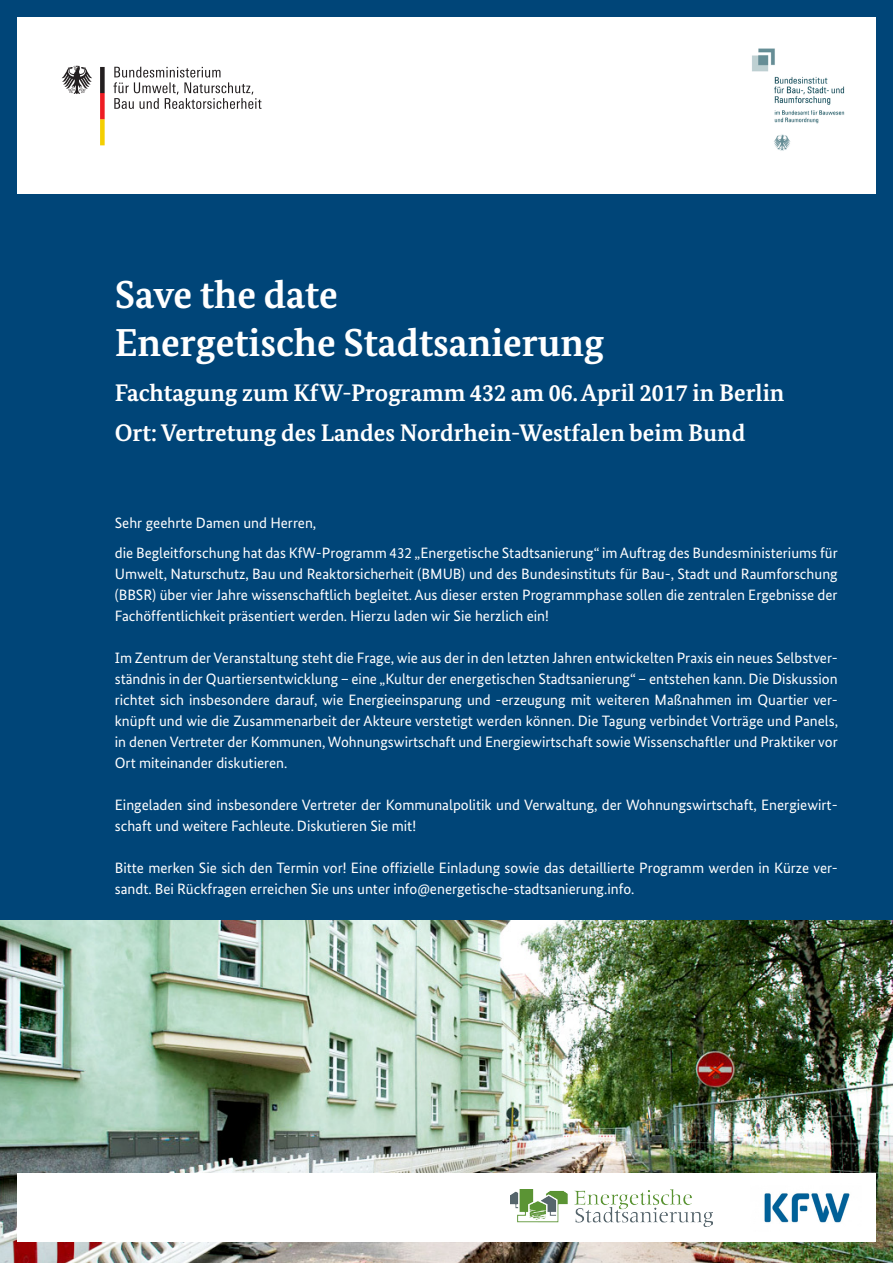
<style>
.page{position:relative;width:893px;height:1263px;background:#004578}
.page>*{position:absolute;margin:0;border:0;box-sizing:border-box;transform-origin:0 0}
.t1{font:700 39px "Bundes Serif";color:#fff}
.t2{font:700 24px/40.5px "Bundes Serif";color:#fff}
.t3{font:15px/21px "Bundes Sans";color:#fff;text-align:justify}
</style>
<div class="page">
<img style="left:0;top:921px;width:893px;height:342px">
<div style="left:17px;top:17px;width:859px;height:176px;background:#fff"></div>
<svg style="left:62px;top:66px;width:30px;height:28px"></svg>
<svg style="left:100px;top:67px;width:5px;height:78px"></svg>
<svg style="left:113px;top:67px;width:148px;height:42px"></svg>
<img style="left:752px;top:48px;width:93px;height:103px">
<div style="left:17px;top:1174px;width:859px;height:68px;background:#fff"></div>
<img style="left:764px;top:1193px;width:86px;height:30px">
<img style="left:510px;top:1189px;width:202px;height:37px">
<p class="t1" style="left:115px;top:271px;width:225px">Save the date</p>
<p class="t1" style="left:115px;top:319px;width:491px">Energetische Stadtsanierung</p>
<p class="t2" style="left:115px;top:372px;width:671px">Fachtagung zum KfW-Programm 432 am 06. April 2017 in Berlin<br>Ort: Vertretung des Landes Nordrhein-Westfalen beim Bund</p>
<p class="t3" style="left:115px;top:512px;width:203px">Sehr geehrte Damen und Herren,</p>
<p class="t3" style="left:115px;top:542px;width:724px">die Begleitforschung hat das KfW-Programm 432 „Energetische Stadtsanierung“ im Auftrag des Bundesministeriums für Umwelt, Naturschutz, Bau und Reaktorsicherheit (BMUB) und des Bundesinstituts für Bau-, Stadt und Raumforschung (BBSR) über vier Jahre wissenschaftlich begleitet. Aus dieser ersten Programmphase sollen die zentralen Ergebnisse der Fachöffentlichkeit präsentiert werden. Hierzu laden wir Sie herzlich ein!</p>
<p class="t3" style="left:115px;top:647px;width:725px">Im Zentrum der Veranstaltung steht die Frage, wie aus der in den letzten Jahren entwickelten Praxis ein neues Selbstver&shy;ständnis in der Quartiersentwicklung – eine „Kultur der energetischen Stadtsanierung“ – entstehen kann. Die Diskussion richtet sich insbesondere darauf, wie Energieeinsparung und -erzeugung mit weiteren Maßnahmen im Quartier ver&shy;knüpft und wie die Zusammenarbeit der Akteure verstetigt werden können. Die Tagung verbindet Vorträge und Panels, in denen Vertreter der Kommunen, Wohnungswirtschaft und Energiewirtschaft sowie Wissenschaftler und Praktiker vor Ort miteinander diskutieren.</p>
<p class="t3" style="left:115px;top:794px;width:724px">Eingeladen sind insbesondere Vertreter der Kommunalpolitik und Verwaltung, der Wohnungswirtschaft, Energiewirt&shy;schaft und weitere Fachleute. Diskutieren Sie mit!</p>
<p class="t3" style="left:115px;top:857px;width:724px">Bitte merken Sie sich den Termin vor! Eine offizielle Einladung sowie das detaillierte Programm werden in Kürze ver&shy;sandt. Bei Rückfragen erreichen Sie uns unter info@energetische-stadtsanierung.info.</p>
</div>
